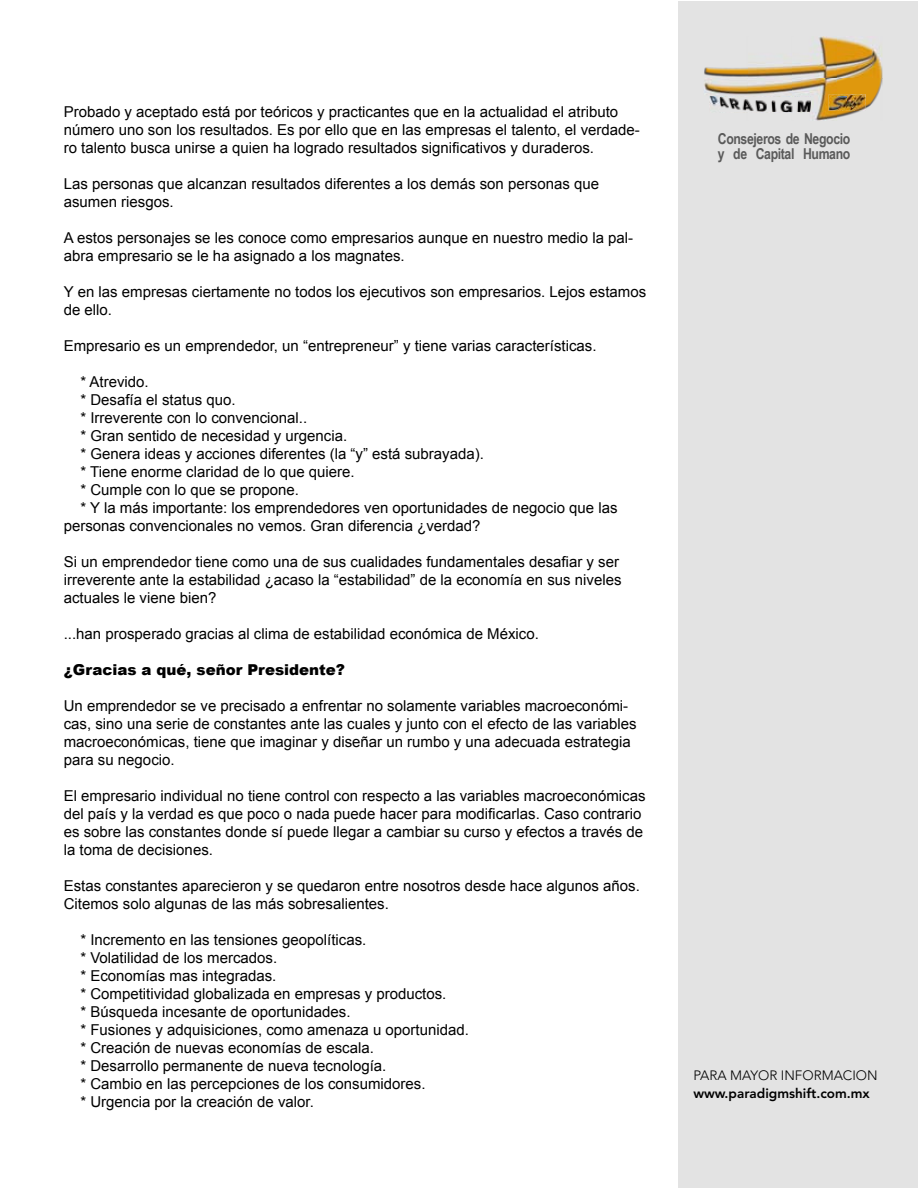
<style>
.page{position:relative;width:918px;height:1188px;background:#fff}
.page>*{position:absolute;margin:0;border:0;box-sizing:border-box;transform-origin:0 0}
.t1{font:15px/18px "Arial";color:#000}
.t2{font:700 15px/15px "Arial Narrow";letter-spacing:-.025em;color:#5a5a5a}
.t3{font:900 15px "Arial";color:#000}
.t4{font:800 13.5px "Avenir LT Std";color:#000}
.t5{font:300 13.5px "Avenir LT Std";color:#000}
</style>
<div class="page">
<div style="left:679px;top:1px;width:239px;height:1187px;background:#e3e3e3"></div>
<img style="left:704px;top:36px;width:178px;height:85px">
<img style="left:829px;top:94px;width:37px;height:17px">
<img style="left:829px;top:96px;width:17px;height:14px">
<img style="left:709px;top:96px;width:11px;height:16px">
<img style="left:710px;top:96px;width:101px;height:15px">
<img style="left:720px;top:111px;width:91px;height:1px">
<img style="left:720px;top:98px;width:91px;height:13px">
<p class="t1" style="left:64px;top:103px;width:578px">Probado y aceptado está por teóricos y practicantes que en la actualidad el atributo número uno son los resultados. Es por ello que en las empresas el talento, el verdade&shy;ro talento busca unirse a quien ha logrado resultados significativos y duraderos.</p>
<p class="t1" style="left:64px;top:175px;width:537px">Las personas que alcanzan resultados diferentes a los demás son personas que asumen riesgos.</p>
<p class="t1" style="left:64px;top:229px;width:571px">A estos personajes se les conoce como empresarios aunque en nuestro medio la pal&shy;abra empresario se le ha asignado a los magnates.</p>
<p class="t1" style="left:64px;top:283px;width:584px">Y en las empresas ciertamente no todos los ejecutivos son empresarios. Lejos estamos de ello.</p>
<p class="t1" style="left:64px;top:337px;width:534px">Empresario es un emprendedor, un “entrepreneur” y tiene varias características.</p>
<p class="t1" style="left:80px;top:373px;width:70px">* Atrevido.</p>
<p class="t1" style="left:80px;top:391px;width:157px">* Desafía el status quo.</p>
<p class="t1" style="left:80px;top:409px;width:228px">* Irreverente con lo convencional..</p>
<p class="t1" style="left:80px;top:427px;width:268px">* Gran sentido de necesidad y urgencia.</p>
<p class="t1" style="left:80px;top:445px;width:405px">* Genera ideas y acciones diferentes (la “y” está subrayada).</p>
<p class="t1" style="left:80px;top:463px;width:276px">* Tiene enorme claridad de lo que quiere.</p>
<p class="t1" style="left:80px;top:481px;width:220px">* Cumple con lo que se propone.</p>
<p class="t1" style="left:80px;top:499px;width:539px">* Y la más importante: los emprendedores ven oportunidades de negocio que las</p>
<p class="t1" style="left:64px;top:517px;width:418px">personas convencionales no vemos. Gran diferencia ¿verdad?</p>
<p class="t1" style="left:64px;top:553px;width:559px">Si un emprendedor tiene como una de sus cualidades fundamentales desafiar y ser irreverente ante la estabilidad ¿acaso la “estabilidad” de la economía en sus niveles actuales le viene bien?</p>
<p class="t1" style="left:64px;top:625px;width:477px">...han prosperado gracias al clima de estabilidad económica de México.</p>
<p class="t3" style="left:64px;top:659px;width:283px">¿Gracias a qué, señor Presidente?</p>
<p class="t1" style="left:64px;top:697px;width:574px">Un emprendedor se ve precisado a enfrentar no solamente variables macroeconómi&shy;cas, sino una serie de constantes ante las cuales y junto con el efecto de las variables macroeconómicas, tiene que imaginar y diseñar un rumbo y una adecuada estrategia para su negocio.</p>
<p class="t1" style="left:64px;top:787px;width:583px">El empresario individual no tiene control con respecto a las variables macroeconómicas del país y la verdad es que poco o nada puede hacer para modificarlas. Caso contrario es sobre las constantes donde sí puede llegar a cambiar su curso y efectos a través de la toma de decisiones.</p>
<p class="t1" style="left:64px;top:877px;width:578px">Estas constantes aparecieron y se quedaron entre nosotros desde hace algunos años.<br>Citemos solo algunas de las más sobresalientes.</p>
<p class="t1" style="left:80px;top:931px;width:390px">* Incremento en las tensiones geopolíticas.<br>* Volatilidad de los mercados.<br>* Economías mas integradas.<br>* Competitividad globalizada en empresas y productos.<br>* Búsqueda incesante de oportunidades.<br>* Fusiones y adquisiciones, como amenaza u oportunidad. * Creación de nuevas economías de escala.<br>* Desarrollo permanente de nueva tecnología.<br>* Cambio en las percepciones de los consumidores.<br>* Urgencia por la creación de valor.</p>
<p class="t2" style="left:718px;top:130px;width:134px">Consejeros de Negocio y de Capital Humano</p>
<p class="t5" style="left:693px;top:1068px;width:186px">PARA MAYOR INFORMACION</p>
<p class="t4" style="left:693px;top:1086px;width:178px">www.paradigmshift.com.mx</p>
</div>
